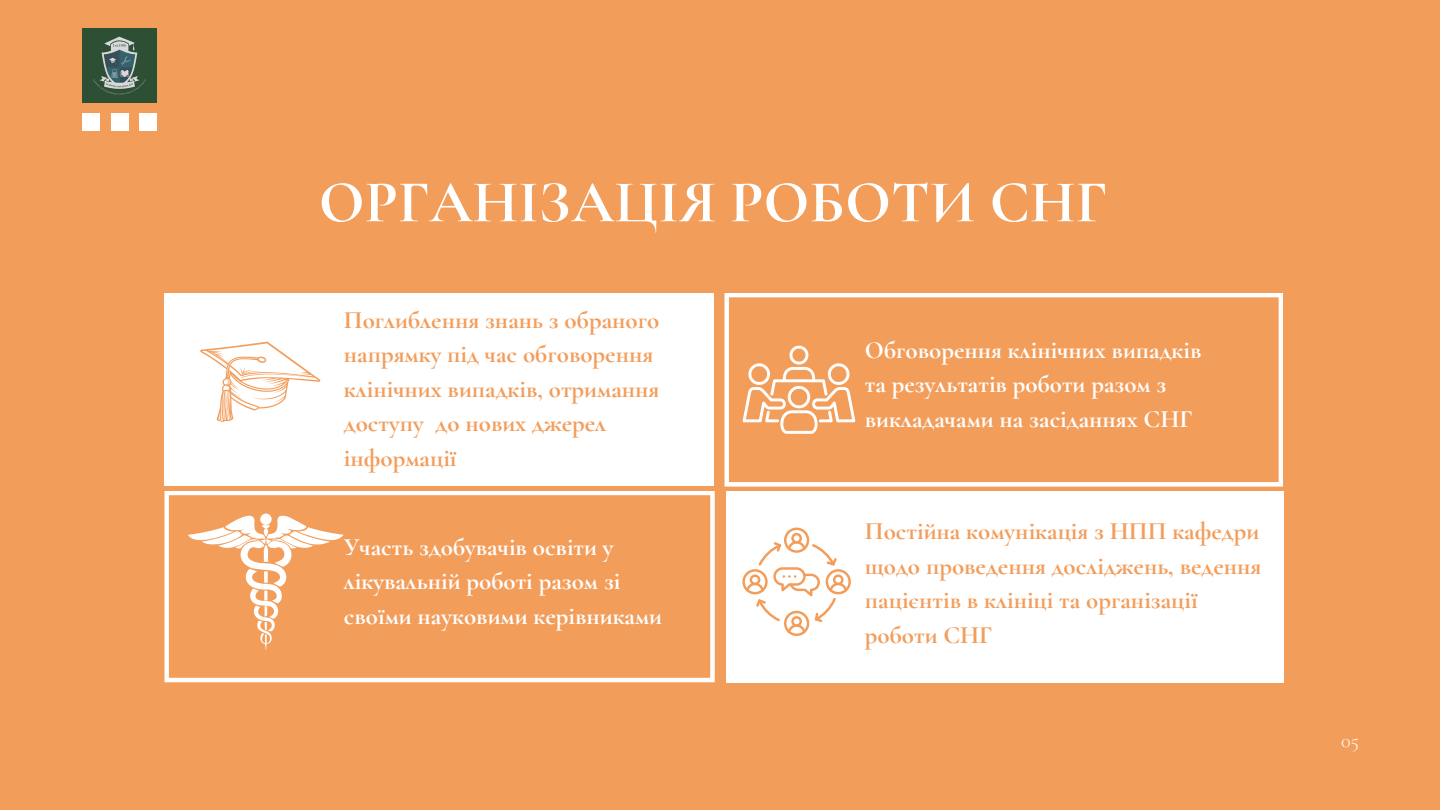
<style>
.page{position:relative;width:1440px;height:810px;background:#f39d5b}
.page>*{position:absolute;margin:0;border:0;box-sizing:border-box;transform-origin:0 0}
.t1{font:700 60px "Cormorant Garamond";color:#fff}
.t2{font:700 25px/34.5px "Cormorant Garamond";color:#f39d5b}
.t3{font:700 25px/34.5px "Cormorant Garamond";color:#fff}
.t4{font:300 20px "Cormorant Garamond";color:#fff}
</style>
<div class="page">
<svg style="left:164px;top:491px;width:551px;height:191px"></svg>
<svg style="left:724px;top:293px;width:559px;height:194px"></svg>
<div style="left:164px;top:293px;width:550px;height:192px;background:#fff"></div>
<div style="left:726px;top:491px;width:557px;height:191px;background:#fff"></div>
<div style="left:82px;top:113px;width:18px;height:18px;background:#fff"></div>
<div style="left:111px;top:113px;width:17px;height:18px;background:#fff"></div>
<div style="left:139px;top:113px;width:18px;height:18px;background:#fff"></div>
<img style="left:82px;top:28px;width:75px;height:74px">
<div style="left:260px;top:514px;width:12px;height:11px;background:#fff;border-radius:50%"></div>
<svg style="left:188px;top:516px;width:156px;height:134px"></svg>
<svg style="left:200px;top:342px;width:120px;height:80px"></svg>
<svg style="left:742px;top:528px;width:109px;height:108px"></svg>
<svg style="left:742px;top:346px;width:113px;height:88px"></svg>
<p class="t1" style="left:319px;top:166px;width:790px">ОРГАНІЗАЦІЯ РОБОТИ СНГ</p>
<p class="t2" style="left:344px;top:302px;width:317px">Поглиблення знань з обраного напрямку під час обговорення клінічних випадків, отримання доступу до нових джерел інформації</p>
<p class="t3" style="left:344px;top:530px;width:320px">Участь здобувачів освіти у лікувальній роботі разом зі своїми науковими керівниками</p>
<p class="t3" style="left:865px;top:332px;width:338px">Обговорення клінічних випадків та результатів роботи разом з викладачами на засіданнях СНГ</p>
<p class="t2" style="left:865px;top:514px;width:398px">Постійна комунікація з НПП кафедри щодо проведення досліджень, ведення пацієнтів в клініці та організації роботи СНГ</p>
<h1 class="t4" style="left:1341px;top:729px;width:19px">05</h1>
</div>
